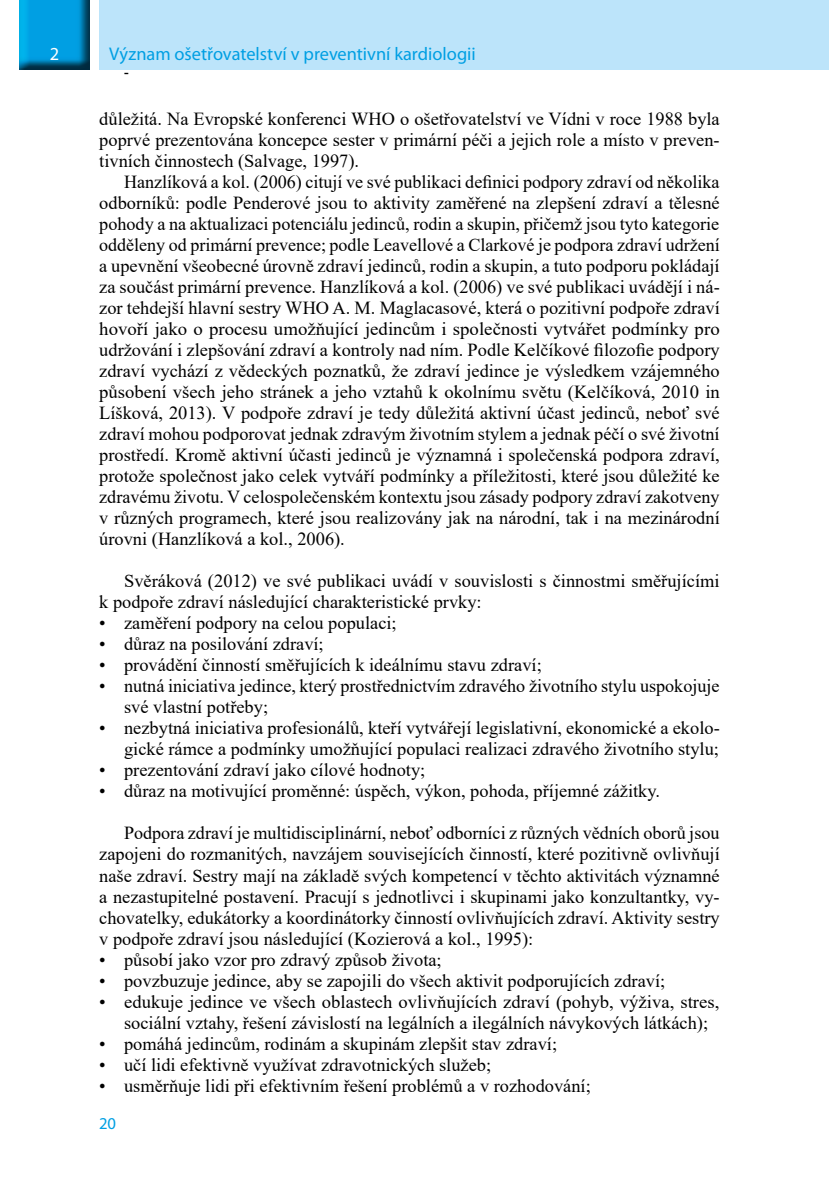
<style>
.page{position:relative;width:829px;height:1191px;background:#fff}
.page>*{position:absolute;margin:0;border:0;box-sizing:border-box;transform-origin:0 0}
.t1{font:18.38px/21px "Times New Roman";color:#000;text-align:justify}
.t2{font:18.38px "Myriad Pro";letter-spacing:-.005em;color:#009fe3}
.t3{font:18.38px "Myriad Pro";color:#fff}
.t4{font:16.62px "Myriad Pro";color:#009fe3}
.t5{font:14px "Arial";color:#000}
</style>
<div class="page">
<div style="left:99px;top:0;width:729px;height:69px;background:#bce4fa"></div>
<img style="left:20px;top:0;width:69px;height:69px">
<p class="t3" style="left:50px;top:42px;width:11px">2</p>
<p class="t2" style="left:109px;top:42px;width:368px">Význam ošetřovatelství v preventivní kardiologii</p>
<p class="t5" style="left:124px;top:62px;width:6px">-</p>
<p class="t1" style="left:99px;top:108px;width:622px">důležitá. Na Evropské konferenci WHO o ošetřovatelství ve Vídni v roce 1988 byla poprvé prezentována koncepce sester v primární péči a jejich role a místo v preven&shy;tivních činnostech (Salvage, 1997).</p>
<p class="t1" style="left:99px;top:171px;width:622px;text-indent:25px">Hanzlíková a kol. (2006) citují ve své publikaci definici podpory zdraví od několika odborníků: podle Penderové jsou to aktivity zaměřené na zlepšení zdraví a tělesné pohody a na aktualizaci potenciálu jedinců, rodin a skupin, přičemž jsou tyto kategorie odděleny od primární prevence; podle Leavellové a Clarkové je podpora zdraví udržení a upevnění všeobecné úrovně zdraví jedinců, rodin a skupin, a tuto podporu pokládají za součást primární prevence. Hanzlíková a kol. (2006) ve své publikaci uvádějí i ná&shy;zor tehdejší hlavní sestry WHO A. M. Maglacasové, která o pozitivní podpoře zdraví hovoří jako o procesu umožňující jedincům i společnosti vytvářet podmínky pro udržování i zlepšování zdraví a kontroly nad ním. Podle Kelčíkové filozofie podpory zdraví vychází z vědeckých poznatků, že zdraví jedince je výsledkem vzájemného působení všech jeho stránek a jeho vztahů k okolnímu světu (Kelčíková, 2010 in Líšková, 2013). V podpoře zdraví je tedy důležitá aktivní účast jedinců, neboť své zdraví mohou podporovat jednak zdravým životním stylem a jednak péčí o své životní prostředí. Kromě aktivní účasti jedinců je významná i společenská podpora zdraví, protože společnost jako celek vytváří podmínky a příležitosti, které jsou důležité ke zdravému životu. V celospolečenském kontextu jsou zásady podpory zdraví zakotveny v různých programech, které jsou realizovány jak na národní, tak i na mezinárodní úrovni (Hanzlíková a kol., 2006).</p>
<p class="t1" style="left:99px;top:570px;width:621px;text-indent:25px">Svěráková (2012) ve své publikaci uvádí v souvislosti s činnostmi směřujícími k podpoře zdraví následující charakteristické prvky:</p>
<p class="t1" style="left:99px;top:612px;width:299px">• zaměření podpory na celou populaci;</p>
<p class="t1" style="left:99px;top:633px;width:226px">• důraz na posilování zdraví;</p>
<p class="t1" style="left:99px;top:654px;width:444px">• provádění činností směřujících k ideálnímu stavu zdraví;</p>
<p class="t1" style="left:124px;top:675px;width:597px;text-indent:-25px">• nutná iniciativa jedince, který prostřednictvím zdravého životního stylu uspokojuje své vlastní potřeby;</p>
<p class="t1" style="left:99px;top:717px;width:622px;text-align:right">• nezbytná iniciativa profesionálů, kteří vytvářejí legislativní, ekonomické a ekolo&shy;gické rámce a podmínky umožňující populaci realizaci zdravého životního stylu;</p>
<p class="t1" style="left:99px;top:759px;width:327px">• prezentování zdraví jako cílové hodnoty;</p>
<p class="t1" style="left:99px;top:780px;width:562px">• důraz na motivující proměnné: úspěch, výkon, pohoda, příjemné zážitky.</p>
<p class="t1" style="left:99px;top:822px;width:622px;text-indent:25px">Podpora zdraví je multidisciplinární, neboť odborníci z různých vědních oborů jsou zapojeni do rozmanitých, navzájem souvisejících činností, které pozitivně ovlivňují naše zdraví. Sestry mají na základě svých kompetencí v těchto aktivitách významné a nezastupitelné postavení. Pracují s jednotlivci i skupinami jako konzultantky, vy&shy;chovatelky, edukátorky a koordinátorky činností ovlivňujících zdraví. Aktivity sestry v podpoře zdraví jsou následující (Kozierová a kol., 1995):</p>
<p class="t1" style="left:99px;top:948px;width:344px">• působí jako vzor pro zdravý způsob života;</p>
<p class="t1" style="left:99px;top:969px;width:567px">• povzbuzuje jedince, aby se zapojili do všech aktivit podporujících zdraví;</p>
<p class="t1" style="left:124px;top:990px;width:596px;text-indent:-25px">• edukuje jedince ve všech oblastech ovlivňujících zdraví (pohyb, výživa, stres, sociální vztahy, řešení závislostí na legálních a ilegálních návykových látkách);</p>
<p class="t1" style="left:99px;top:1032px;width:459px">• pomáhá jedincům, rodinám a skupinám zlepšit stav zdraví;</p>
<p class="t1" style="left:99px;top:1053px;width:393px">• učí lidi efektivně využívat zdravotnických služeb;</p>
<p class="t1" style="left:99px;top:1074px;width:493px">• usměrňuje lidi při efektivním řešení problémů a v rozhodování;</p>
<p class="t4" style="left:99px;top:1113px;width:18px">20</p>
</div>
